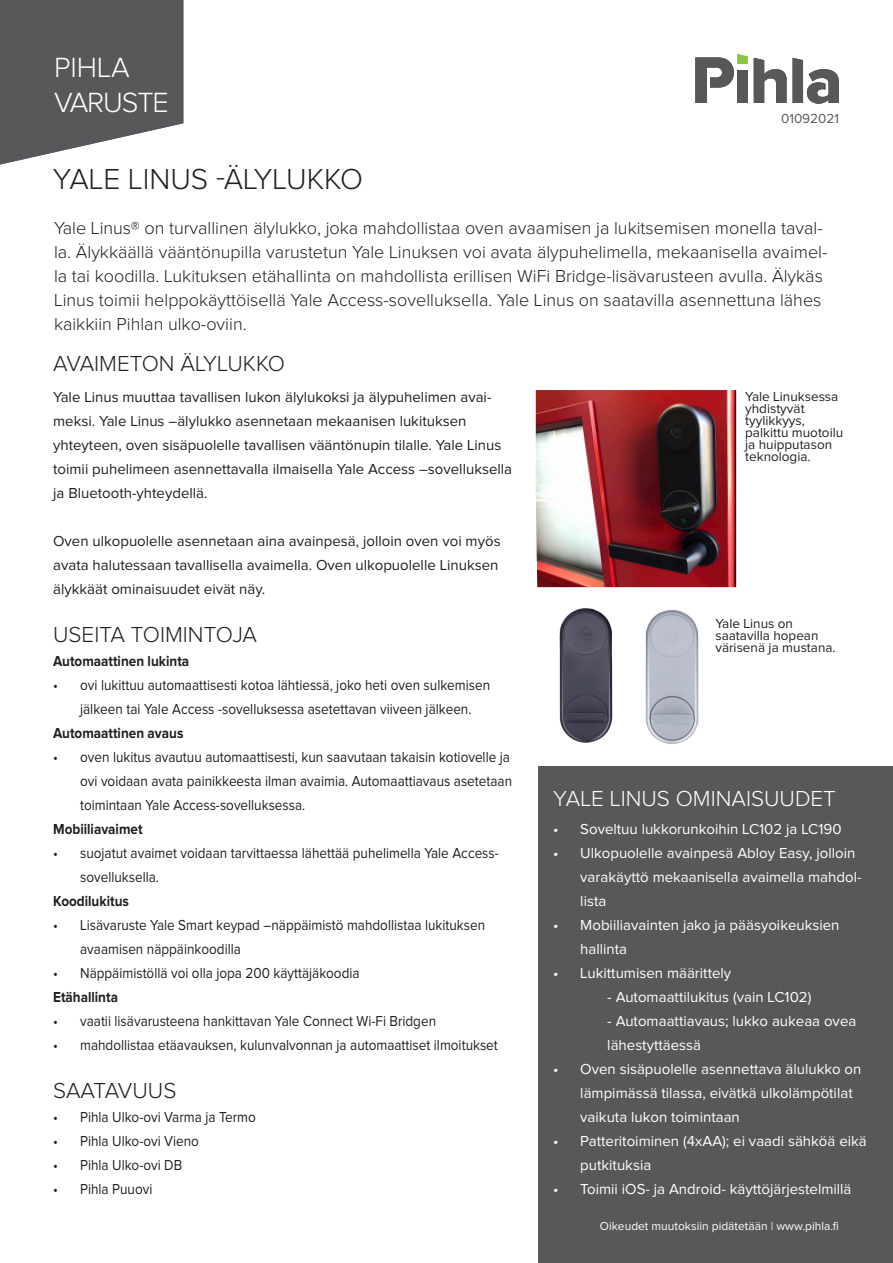
<style>
.page{position:relative;width:893px;height:1263px;background:#fff}
.page>*{position:absolute;margin:0;border:0;box-sizing:border-box;transform-origin:0 0}
.TUOTTEEN_NIMI{font:300 30px "Proxima Nova";color:#231f20}
.ISO_otsikko{font:300 28.8px "Proxima Nova";letter-spacing:-.02em;color:#fff}
.ISO_otsikko-2{font:300 28.8px "Proxima Nova";letter-spacing:-.04em;color:#fff}
.Otsikko_leipätekstis{font:300 22.5px "Proxima Nova";color:#231f20}
.Otsikko_leipätekstis-2{font:300 22.5px "Proxima Nova";color:#fff}
.Ingressi{font:300 18px/24px "Proxima Nova";color:#231f20}
.Leipäteksti{font:15px/24px "Proxima Nova";color:#231f20;scale:.9 1}
.Leipäteksti_valkoine{font:15px/24px "Proxima Nova";color:#fff}
.Leipäteksti-2{font:15px/24px "Proxima Nova";color:#231f20}
.Leipäteksti-3{font:700 15px "Proxima Nova";color:#231f20;scale:.9 1}
.Kuvateksti{font:13.5px/12px "Proxima Nova";color:#231f20}
.Kuvateksti-2{font:13.5px "Proxima Nova";color:#57585a}
.www_valkoinen{font:12px "Proxima Nova";color:#fff}
</style>
<div class="page">
<svg style="left:695px;top:54px;width:53px;height:49px"></svg>
<svg style="left:754px;top:58px;width:85px;height:46px"></svg>
<svg style="left:0;top:0;width:183px;height:165px;background:#6c6d6e"></svg>
<div style="left:539px;top:766px;width:354px;height:497px;background:#57585a"></div>
<img style="left:559px;top:608px;width:54px;height:135px">
<img style="left:645px;top:610px;width:54px;height:135px">
<img style="left:536px;top:390px;width:200px;height:197px">
<p class="ISO_otsikko" style="left:54px;top:54px;width:77px">PIHLA</p>
<p class="ISO_otsikko" style="left:54px;top:89px;width:96px">TE MO</p>
<p class="ISO_otsikko-2" style="left:54px;top:89px;width:116px">VARUSTE</p>
<p class="TUOTTEEN_NIMI" style="left:53px;top:165px;width:312px">YALE LINUS -ÄLYLUKKO</p>
<p class="Kuvateksti-2" style="left:781px;top:112px;width:59px">01092021</p>
<p class="Ingressi" style="left:54px;top:217px;width:775px">Yale Linus® on turvallinen älylukko, joka mahdollistaa oven avaamisen ja lukitsemisen monella taval&shy;la. Älykkäällä vääntönupilla varustetun Yale Linuksen voi avata älypuhelimella, mekaanisella avaimel&shy;la tai koodilla. Lukituksen etähallinta on mahdollista erillisen WiFi Bridge-lisävarusteen avulla. Älykäs Linus toimii helppokäyttöisellä Yale Access-sovelluksella. Yale Linus on saatavilla asennettuna lähes kaikkiin Pihlan ulko-oviin.</p>
<p class="Otsikko_leipätekstis" style="left:53px;top:353px;width:233px">AVAIMETON ÄLYLUKKO</p>
<p class="Leipäteksti-2" style="left:53px;top:386px;width:460px">Yale Linus muuttaa tavallisen lukon älylukoksi ja älypuhelimen avai&shy;meksi. Yale Linus –älylukko asennetaan mekaanisen lukituksen yhteyteen, oven sisäpuolelle tavallisen vääntönupin tilalle. Yale Linus toimii puhelimeen asennettavalla ilmaisella Yale Access –sovelluksella ja Bluetooth-yhteydellä.</p>
<p class="Leipäteksti-2" style="left:53px;top:530px;width:449px">Oven ulkopuolelle asennetaan aina avainpesä, jolloin oven voi myös avata halutessaan tavallisella avaimella. Oven ulkopuolelle Linuksen älykkäät ominaisuudet eivät näy.</p>
<p class="Otsikko_leipätekstis" style="left:53px;top:624px;width:205px">USEITA TOIMINTOJA</p>
<p class="Leipäteksti-3" style="left:53px;top:654px;width:153px">Automaattinen lukinta</p>
<p class="Leipäteksti" style="left:53px;top:674px;width:487px;text-align:center">• ovi lukittuu automaattisesti kotoa lähtiessä, joko heti oven sulkemisen jälkeen tai Yale Access -sovelluksessa asetettavan viiveen jälkeen.</p>
<p class="Leipäteksti-3" style="left:53px;top:726px;width:146px">Automaattinen avaus</p>
<p class="Leipäteksti" style="left:80px;top:746px;width:481px;text-indent:-27px">• oven lukitus avautuu automaattisesti, kun saavutaan takaisin kotiovelle ja ovi voidaan avata painikkeesta ilman avaimia. Automaattiavaus asetetaan toimintaan Yale Access-sovelluksessa.</p>
<p class="Leipäteksti-3" style="left:53px;top:822px;width:101px">Mobiiliavaimet</p>
<p class="Leipäteksti" style="left:80px;top:842px;width:467px;text-indent:-27px">• suojatut avaimet voidaan tarvittaessa lähettää puhelimella Yale Access&shy;sovelluksella.</p>
<p class="Leipäteksti-3" style="left:53px;top:894px;width:86px">Koodilukitus</p>
<p class="Leipäteksti" style="left:80px;top:914px;width:452px;text-indent:-27px">• Lisävaruste Yale Smart keypad –näppäimistö mahdollistaa lukituksen avaamisen näppäinkoodilla</p>
<p class="Leipäteksti" style="left:53px;top:962px;width:342px">• Näppäimistöllä voi olla jopa 200 käyttäjäkoodia</p>
<p class="Leipäteksti-3" style="left:53px;top:990px;width:74px">Etähallinta</p>
<p class="Leipäteksti" style="left:53px;top:1010px;width:427px">• vaatii lisävarusteena hankittavan Yale Connect Wi-Fi Bridgen</p>
<p class="Leipäteksti" style="left:53px;top:1034px;width:496px">• mahdollistaa etäavauksen, kulunvalvonnan ja automaattiset ilmoitukset</p>
<p class="Otsikko_leipätekstis" style="left:53px;top:1080px;width:125px">SAATAVUUS</p>
<p class="Leipäteksti" style="left:53px;top:1106px;width:227px">• Pihla Ulko-ovi Varma ja Termo</p>
<p class="Leipäteksti" style="left:53px;top:1130px;width:164px">• Pihla Ulko-ovi Vieno</p>
<p class="Leipäteksti" style="left:53px;top:1154px;width:145px">• Pihla Ulko-ovi DB</p>
<p class="Leipäteksti" style="left:53px;top:1178px;width:112px">• Pihla Puuovi</p>
<p class="Kuvateksti" style="left:745px;top:391px;width:100px">Yale Linuksessa yhdistyvät tyylikkyys, palkittu muotoilu ja huipputason teknologia.</p>
<p class="Kuvateksti" style="left:715px;top:618px;width:122px">Yale Linus on saatavilla hopean värisenä ja mustana.</p>
<p class="Otsikko_leipätekstis-2" style="left:553px;top:788px;width:284px">YALE LINUS OMINAISUUDET</p>
<p class="Leipäteksti_valkoine" style="left:553px;top:818px;width:290px">• Soveltuu lukkorunkoihin LC102 ja LC190</p>
<p class="Leipäteksti_valkoine" style="left:580px;top:842px;width:283px;text-indent:-27px">• Ulkopuolelle avainpesä Abloy Easy, jolloin varakäyttö mekaanisella avaimella mahdol&shy;lista</p>
<p class="Leipäteksti_valkoine" style="left:580px;top:914px;width:261px;text-indent:-27px">• Mobiiliavainten jako ja pääsyoikeuksien hallinta</p>
<p class="Leipäteksti_valkoine" style="left:553px;top:962px;width:179px">• Lukittumisen määrittely</p>
<p class="Leipäteksti_valkoine" style="left:607px;top:986px;width:206px">- Automaattilukitus (vain LC102)</p>
<p class="Leipäteksti_valkoine" style="left:607px;top:1010px;width:251px">- Automaattiavaus; lukko aukeaa ovea lähestyttäessä</p>
<p class="Leipäteksti_valkoine" style="left:580px;top:1058px;width:283px;text-indent:-27px">• Oven sisäpuolelle asennettava älulukko on lämpimässä tilassa, eivätkä ulkolämpötilat vaikuta lukon toimintaan</p>
<p class="Leipäteksti_valkoine" style="left:580px;top:1130px;width:288px;text-indent:-27px">• Patteritoiminen (4xAA); ei vaadi sähköä eikä putkituksia</p>
<p class="Leipäteksti_valkoine" style="left:553px;top:1178px;width:300px">• Toimii iOS- ja Android- käyttöjärjestelmillä</p>
<p class="www_valkoinen" style="left:600px;top:1221px;width:241px">Oikeudet muutoksiin pidätetään | www.pihla.fi</p>
</div>
